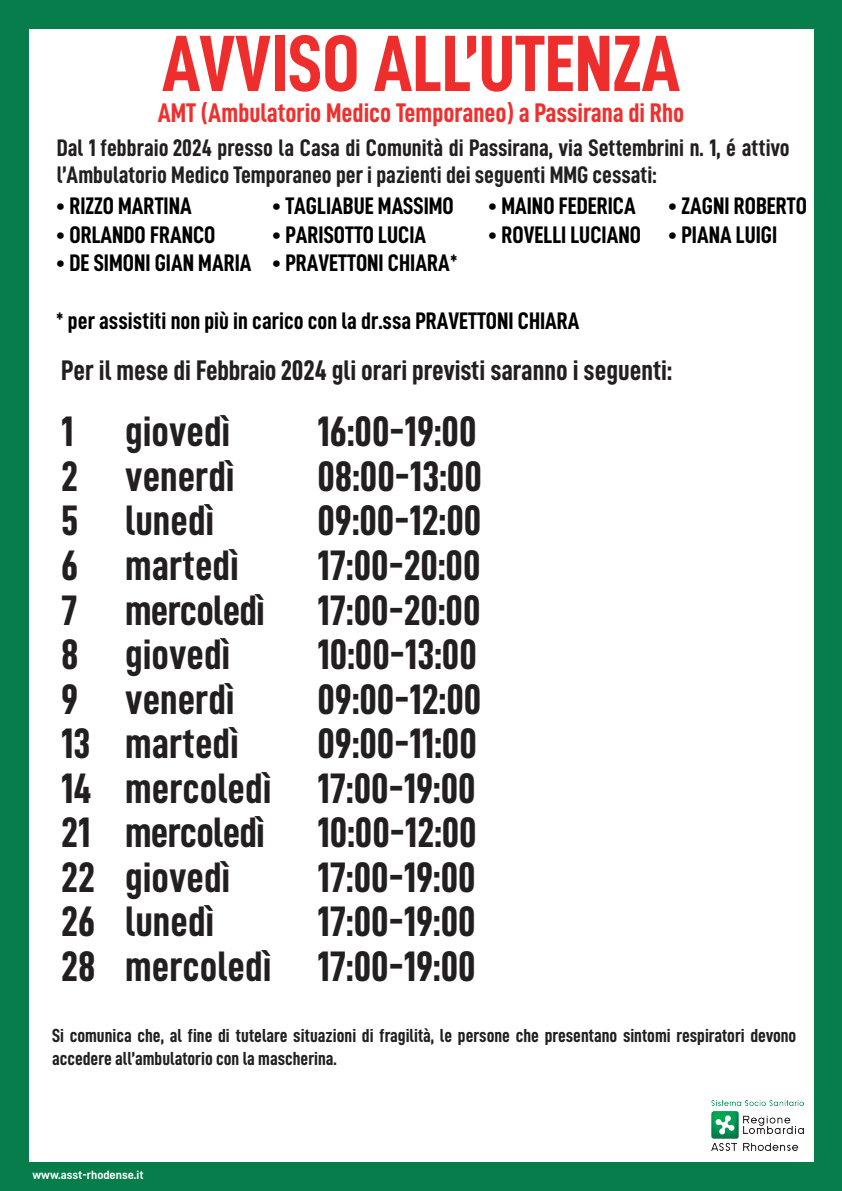
<style>
.page{position:relative;width:842px;height:1191px;background:#fff}
.page>*{position:absolute;margin:0;border:0;box-sizing:border-box;transform-origin:0 0}
.t1{font:80px "D DIN Condensed Bold";color:#ee2d2d}
.t2{font:42.7px/44.5px "D DIN Condensed Bold";color:#231f20;text-align:justify}
.t3{font:28.4px "D DIN Condensed Bold";color:#231f20}
.t4{font:27px "D DIN Condensed Bold";color:#ee302e}
.t5{font:24px "D DIN Condensed Bold";color:#000001}
.t6{font:24px/27px "D DIN Condensed Bold";color:#231f20}
.t7{font:18.9px/22.7px "D DIN Condensed Bold";color:#231f20}
.t8{font:12px "D DIN Bold";color:#fff}
</style>
<div class="page">
<div style="left:1px;top:0;width:841px;height:28px;background:#067d4a"></div>
<div style="left:1px;top:1162px;width:841px;height:28px;background:#067d4a"></div>
<div style="left:0;top:1px;width:28px;height:1190px;background:#067d4a"></div>
<div style="left:815px;top:0;width:27px;height:1189px;background:#067d4a"></div>
<img style="left:712px;top:1100px;width:91px;height:50px">
<h1 class="t1" style="left:162px;top:19px;width:520px">AVVISO ALL’UTENZA</h1>
<p class="t4" style="left:158px;top:98px;width:528px">AMT (Ambulatorio Medico Temporaneo) a Passirana di Rho</p>
<p class="t6" style="left:57px;top:133px;width:734px">Dal 1 febbraio 2024 presso la Casa di Comunità di Passirana, via Settembrini n. 1, é attivo l’Ambulatorio Medico Temporaneo per i pazienti dei seguenti MMG cessati:</p>
<p class="t5" style="left:56px;top:192px;width:137px">• RIZZO MARTINA</p>
<p class="t5" style="left:272px;top:192px;width:184px">• TAGLIABUE MASSIMO</p>
<p class="t5" style="left:488px;top:192px;width:150px">• MAINO FEDERICA</p>
<p class="t5" style="left:668px;top:192px;width:141px">• ZAGNI ROBERTO</p>
<p class="t5" style="left:56px;top:221px;width:161px">• ORLANDO FRANCO</p>
<p class="t5" style="left:272px;top:221px;width:156px">• PARISOTTO LUCIA</p>
<p class="t5" style="left:488px;top:221px;width:291px">• ROVELLI LUCIANO • PIANA LUIGI</p>
<p class="t5" style="left:56px;top:250px;width:404px">• DE SIMONI GIAN MARIA • PRAVETTONI CHIARA*</p>
<p class="t5" style="left:56px;top:307px;width:525px">* per assistiti non più in carico con la dr.ssa PRAVETTONI CHIARA</p>
<p class="t3" style="left:61px;top:355px;width:612px">Per il mese di Febbraio 2024 gli orari previsti saranno i seguenti:</p>
<p class="t2" style="left:61px;top:409px;width:171px">1 giovedì</p>
<p class="t2" style="left:317px;top:409px;width:161px">16:00-19:00</p>
<p class="t2" style="left:61px;top:453px;width:175px">2 venerdì</p>
<p class="t2" style="left:317px;top:453px;width:166px">08:00-13:00</p>
<p class="t2" style="left:61px;top:498px;width:155px">5 lunedì</p>
<p class="t2" style="left:317px;top:498px;width:165px">09:00-12:00</p>
<p class="t2" style="left:61px;top:542px;width:179px">6 martedì</p>
<p class="t2" style="left:61px;top:542px;width:421px;text-indent:256px">17:00-20:00<br>7 mercoledì 17:00-20:00<br>8 giovedì</p>
<p class="t2" style="left:317px;top:631px;width:161px">10:00-13:00</p>
<p class="t2" style="left:61px;top:676px;width:175px">9 venerdì</p>
<p class="t2" style="left:317px;top:676px;width:165px">09:00-12:00</p>
<p class="t2" style="left:61px;top:720px;width:179px">13 martedì</p>
<p class="t2" style="left:61px;top:720px;width:417px;text-indent:256px">09:00-11:00<br>14 mercoledì 17:00-19:00<br>21 mercoledì 10:00-12:00<br>22 giovedì</p>
<p class="t2" style="left:317px;top:854px;width:160px">17:00-19:00</p>
<p class="t2" style="left:61px;top:898px;width:155px">26 lunedì</p>
<p class="t2" style="left:61px;top:898px;width:416px;text-align:right">17:00-19:00<br>28 mercoledì 17:00-19:00</p>
<p class="t7" style="left:52px;top:1023px;width:746px">Si comunica che, al fine di tutelare situazioni di fragilità, le persone che presentano sintomi respiratori devono accedere all’ambulatorio con la mascherina.</p>
<p class="t8" style="left:32px;top:1167px;width:113px">www.asst-rhodense.it</p>
</div>
